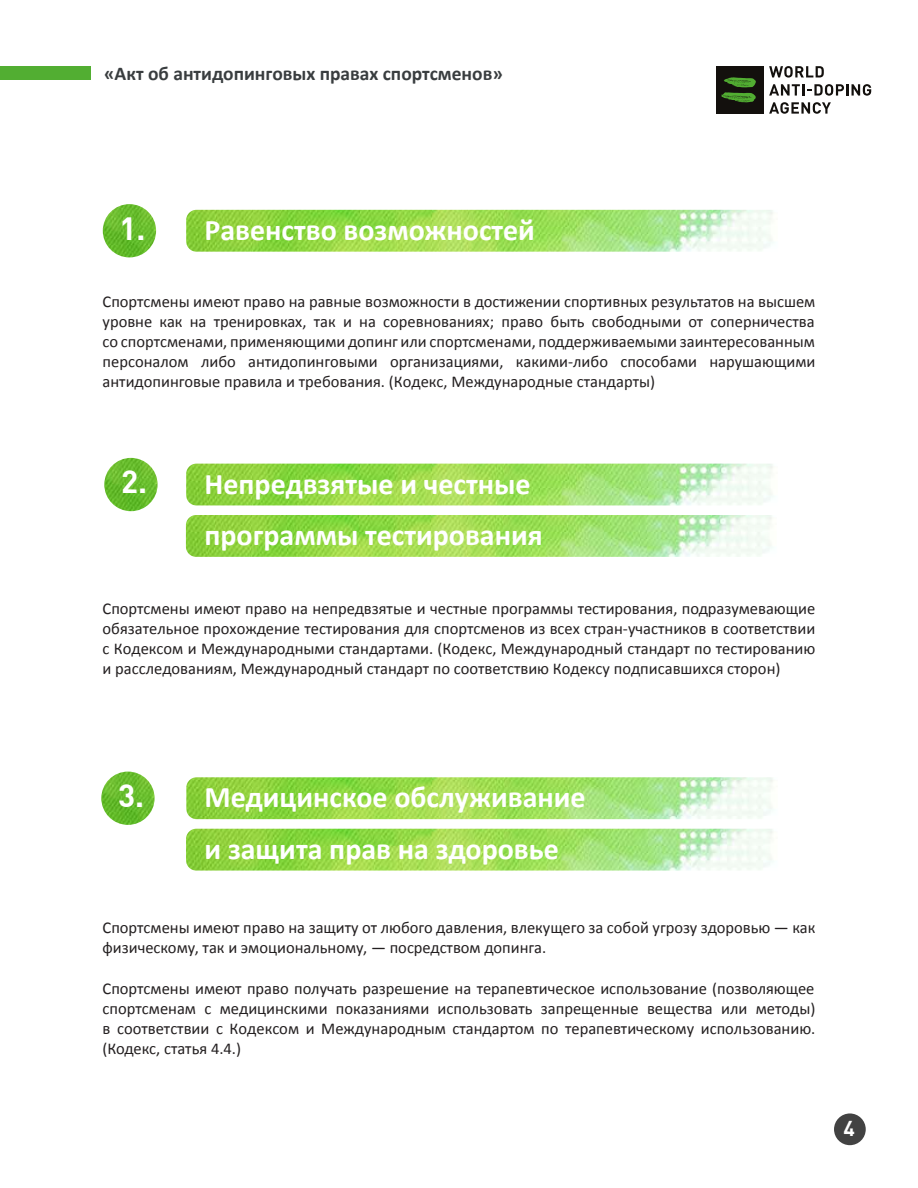
<style>
.page{position:relative;width:918px;height:1188px;background:#fff}
.page>*{position:absolute;margin:0;border:0;box-sizing:border-box;transform-origin:0 0}
.t1{font:31.5px "DIN Bold";color:#fff}
.t2{font:700 30px "Calibri";color:#fff}
.t3{font:21px "DIN Bold";color:#fff}
.t4{font:700 19.5px "Calibri";color:#393d3f}
.t5{font:16.5px/19.8px "Calibri";color:#231f20;text-align:justify}
</style>
<div class="page">
<img style="left:186px;top:829px;width:587px;height:42px">
<img style="left:186px;top:777px;width:587px;height:42px">
<img style="left:186px;top:515px;width:586px;height:42px">
<img style="left:186px;top:464px;width:587px;height:41px">
<img style="left:186px;top:210px;width:587px;height:42px">
<div style="left:834px;top:1113px;width:32px;height:32px;background:#424242;border-radius:50%"></div>
<div style="left:0;top:67px;width:91px;height:13px;background:#52ae32"></div>
<img style="left:103px;top:204px;width:53px;height:53px;border-radius:27px">
<img style="left:104px;top:458px;width:54px;height:53px;border-radius:27px">
<img style="left:101px;top:772px;width:54px;height:53px;border-radius:27px">
<svg style="left:769px;top:66px;width:55px;height:12px"></svg>
<svg style="left:769px;top:84px;width:102px;height:12px"></svg>
<svg style="left:769px;top:102px;width:62px;height:12px"></svg>
<div style="left:716px;top:66px;width:48px;height:48px;background:#13100d"></div>
<svg style="left:721px;top:77px;width:35px;height:25px"></svg>
<p class="t4" style="left:104px;top:60px;width:400px">«Акт об антидопинговых правах спортсменов»</p>
<p class="t1" style="left:120px;top:208px;width:28px">1.</p>
<p class="t2" style="left:205px;top:209px;width:332px">Равенство возможностей</p>
<p class="t5" style="left:103px;top:291px;width:714px">Спортсмены имеют право на равные возможности в достижении спортивных результатов на высшем уровне как на тренировках, так и на соревнованиях; право быть свободными от соперничества со спортсменами, применяющими допинг или спортсменами, поддерживаемыми заинтересованным персоналом либо антидопинговыми организациями, какими-либо способами нарушающими антидопинговые правила и требования. (Кодекс, Международные стандарты)</p>
<p class="t1" style="left:121px;top:461px;width:28px">2.</p>
<p class="t2" style="left:205px;top:463px;width:328px">Непредвзятые и честные</p>
<p class="t2" style="left:205px;top:514px;width:340px">программы тестирования</p>
<p class="t5" style="left:103px;top:598px;width:714px">Спортсмены имеют право на непредвзятые и честные программы тестирования, подразумевающие обязательное прохождение тестирования для спортсменов из всех стран-участников в соответствии с Кодексом и Международными стандартами. (Кодекс, Международный стандарт по тестированию и расследованиям, Международный стандарт по соответствию Кодексу подписавшихся сторон)</p>
<p class="t1" style="left:118px;top:775px;width:28px">3.</p>
<p class="t2" style="left:205px;top:776px;width:383px">Медицинское обслуживание</p>
<p class="t2" style="left:205px;top:828px;width:356px">и защита прав на здоровье</p>
<p class="t5" style="left:103px;top:917px;width:714px">Спортсмены имеют право на защиту от любого давления, влекущего за собой угрозу здоровью — как физическому, так и эмоциональному, — посредством допинга.</p>
<p class="t5" style="left:103px;top:978px;width:714px">Спортсмены имеют право получать разрешение на терапевтическое использование (позволяющее спортсменам с медицинскими показаниями использовать запрещенные вещества или методы) в соответствии с Кодексом и Международным стандартом по терапевтическому использованию. (Кодекс, статья 4.4.)</p>
<p class="t3" style="left:843px;top:1115px;width:13px">4</p>
</div>
